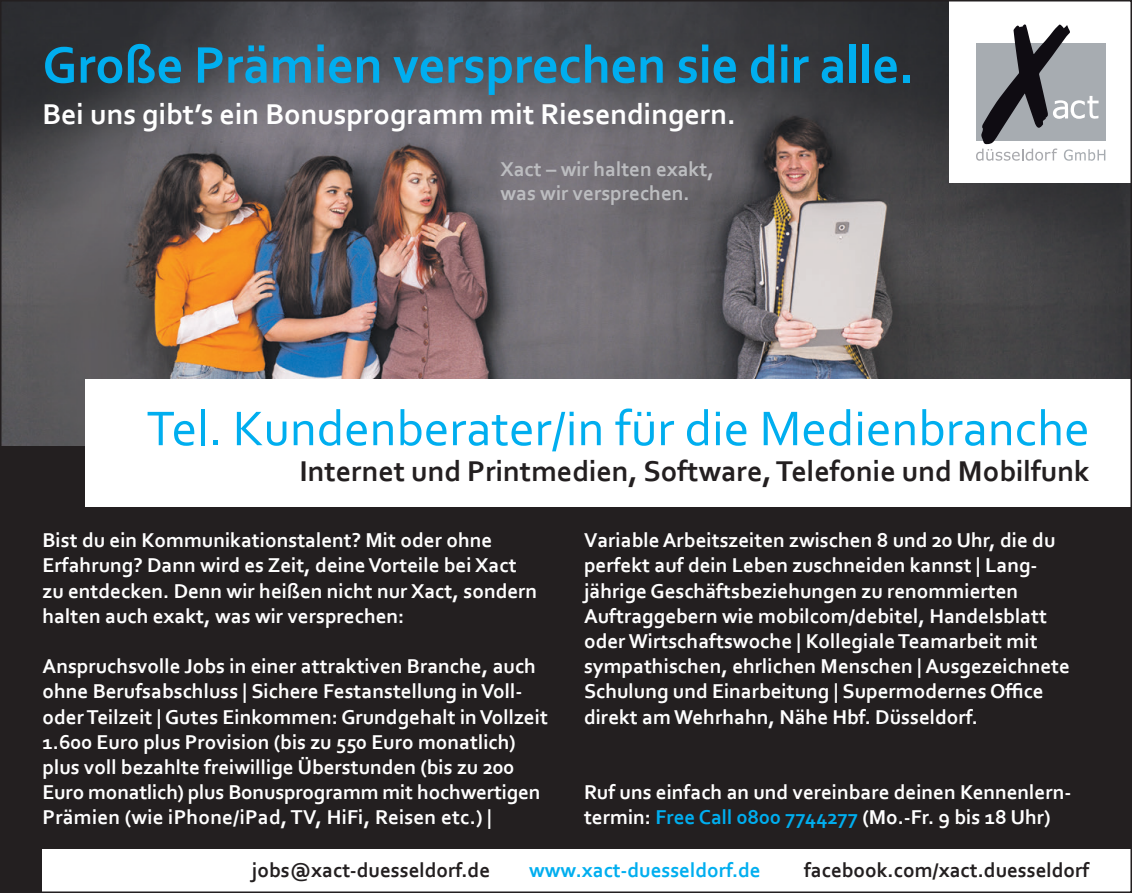
<style>
.page{position:relative;width:1132px;height:893px;background:#fff}
.page>*{position:absolute;margin:0;border:0;box-sizing:border-box;transform-origin:0 0}
.t1{font:700 54px "Corbel";color:#00aeef;scale:.96 1}
.t2{font:51px "Corbel";color:#00aeef}
.t3{font:700 30px "Corbel";color:#231f20}
.t4{font:700 30px "Corbel";color:#fff}
.t5{font:700 21px/25.2px "Corbel";color:#fff}
.t6{font:700 21px "Corbel";color:#231f20}
.t7{font:700 21px/24px "Corbel";color:#bcbdc0}
.t8{font:700 21px "Corbel";color:#00aeef}
.s1{color:#00aeef}
</style>
<div class="page">
<img style="left:3px;top:3px;width:1125px;height:443px">
<div style="left:0;top:446px;width:1131px;height:445px;background:#231f20"></div>
<div style="left:43px;top:849px;width:1088px;height:42px;background:#fff"></div>
<div style="left:85px;top:379px;width:1046px;height:128px;background:#fff"></div>
<div style="left:949px;top:1px;width:181px;height:181px;background:#fff"></div>
<svg style="left:976px;top:24px;width:128px;height:137px"></svg>
<p class="t1" style="left:43px;top:31px;width:909px">Große Prämien versprechen sie dir alle.</p>
<p class="t4" style="left:43px;top:96px;width:694px">Bei uns gibt’s ein Bonusprogramm mit Riesendingern.</p>
<p class="t7" style="left:500px;top:156px;width:215px">Xact – wir halten exakt, was wir versprechen.</p>
<p class="t2" style="left:146px;top:397px;width:944px">Tel. Kundenberater/in für die Medienbranche</p>
<p class="t3" style="left:299px;top:453px;width:791px">Internet und Printmedien, Software, Telefonie und Mobilfunk</p>
<p class="t5" style="left:43px;top:527px;width:496px">Bist du ein Kommunikationstalent? Mit oder ohne Erfahrung? Dann wird es Zeit, deine Vorteile bei Xact zu entdecken. Denn wir heißen nicht nur Xact, sondern halten auch exakt, was wir versprechen:</p>
<p class="t5" style="left:43px;top:653px;width:506px">Anspruchsvolle Jobs in einer attraktiven Branche, auch ohne Berufsabschluss | Sichere Festanstellung in Voll&shy;oder Teilzeit | Gutes Einkommen: Grundgehalt in Vollzeit 1.600 Euro plus Provision (bis zu 550 Euro monatlich) plus voll bezahlte freiwillige Überstunden (bis zu 200<br>Euro monatlich) plus Bonusprogramm mit hochwertigen Prämien (wie iPhone/iPad, TV, HiFi, Reisen etc.) |</p>
<p class="t5" style="left:584px;top:527px;width:487px">Variable Arbeitszeiten zwischen 8 und 20 Uhr, die du perfekt auf dein Leben zuschneiden kannst | Lang&shy;jährige Geschäftsbeziehungen zu renommierten Auftraggebern wie mobilcom/debitel, Handelsblatt oder Wirtschaftswoche | Kollegiale Teamarbeit mit sympathischen, ehrlichen Menschen | Ausgezeichnete Schulung und Einarbeitung | Supermodernes Office direkt am Wehrhahn, Nähe Hbf. Düsseldorf.</p>
<p class="t5" style="left:584px;top:779px;width:488px">Ruf uns einfach an und vereinbare deinen Kennenlern&shy;termin: <span class="s1">Free Call 0800 7744277</span> (Mo.-Fr. 9 bis 18 Uhr)</p>
<p class="t6" style="left:252px;top:857px;width:239px">jobs@xact-duesseldorf.de</p>
<p class="t8" style="left:529px;top:857px;width:233px">www.xact-duesseldorf.de</p>
<p class="t6" style="left:803px;top:857px;width:287px">facebook.com/xact.duesseldorf</p>
</div>
